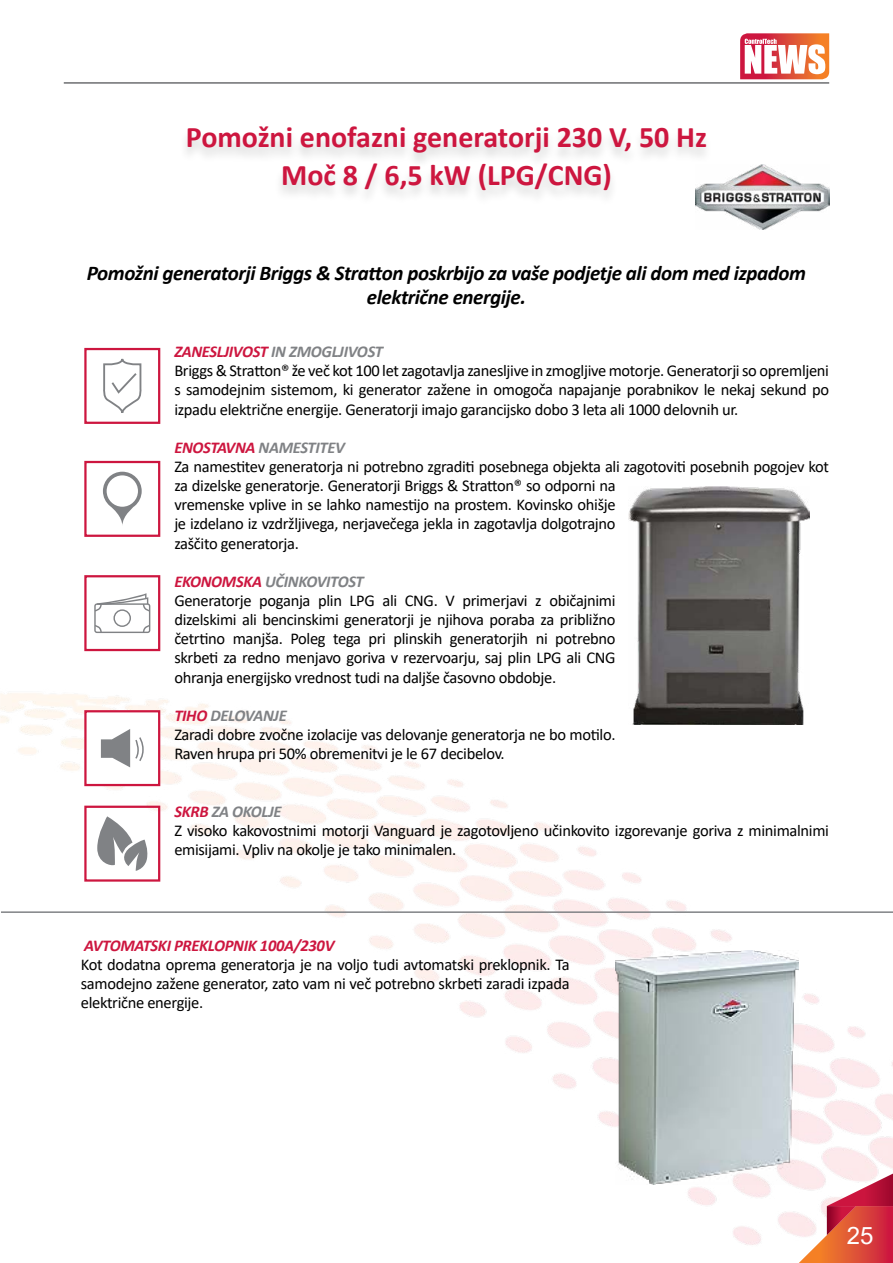
<style>
.page{position:relative;width:893px;height:1263px;background:#fff}
.page>*{position:absolute;margin:0;border:0;box-sizing:border-box;transform-origin:0 0}
.t1{font:700 30px/38.2px "Calibri";color:#cd163f;text-align:center}
.t2{font:24px "Arial";color:#fff}
.t3{font:italic 700 21px/24px "Calibri";letter-spacing:-.02em;color:#000;text-align:center}
.t4{font:16.5px/19.2px "Calibri";letter-spacing:-.02em;color:#000}
.t5{font:italic 700 16.5px "Calibri";letter-spacing:-.02em;color:#cd163f}
.s1{font-weight:700;font-style:italic;color:#cd163f}
.s2{font-weight:700;font-style:italic;color:#808285}
</style>
<div class="page">
<hr style="left:64px;top:82px;width:765px;height:2px;background:#6d6e71">
<svg style="left:740px;top:33px;width:89px;height:46px"></svg>
<img style="left:1px;top:693px;width:892px;height:552px">
<svg style="left:799px;top:1173px;width:94px;height:90px"></svg>
<div style="left:180px;top:127px;width:534px;height:80px;background:#000;opacity:.15"></div>
<img style="left:695px;top:165px;width:134px;height:64px">
<img style="left:628px;top:486px;width:181px;height:238px">
<div style="left:84px;top:348px;width:76px;height:76px;border:2px solid #cd163f"></div>
<div style="left:84px;top:461px;width:76px;height:76px;border:2px solid #cd163f"></div>
<div style="left:84px;top:575px;width:76px;height:76px;border:2px solid #cd163f"></div>
<div style="left:84px;top:710px;width:76px;height:76px;background:#fff;border:2px solid #cd163f"></div>
<div style="left:84px;top:806px;width:76px;height:76px;border:2px solid #cd163f"></div>
<svg style="left:103px;top:358px;width:39px;height:55px"></svg>
<svg style="left:103px;top:472px;width:39px;height:53px"></svg>
<svg style="left:94px;top:593px;width:56px;height:40px"></svg>
<svg style="left:101px;top:729px;width:43px;height:38px"></svg>
<svg style="left:97px;top:816px;width:52px;height:55px"></svg>
<hr style="left:1px;top:911px;width:892px;height:2px;background:#808285">
<img style="left:615px;top:950px;width:184px;height:235px">
<h1 class="t1" style="left:186px;top:117px;width:523px">Pomožni enofazni generatorji 230 V, 50 Hz<br>Moč 8 / 6,5 kW (LPG/CNG)</h1>
<p class="t3" style="left:87px;top:261px;width:721px">Pomožni generatorji Briggs &amp; Stratton poskrbijo za vaše podjetje ali dom med izpadom električne energije.</p>
<p class="t4" style="left:174px;top:342px;width:656px"><span class="s1">ZANESLJIVOST</span> <span class="s2">IN ZMOGLJIVOST<br></span>Briggs &amp; Stratton® že več kot 100 let zagotavlja zanesljive in zmogljive motorje. Generatorji so opremljeni s samodejnim sistemom, ki generator zažene in omogoča napajanje porabnikov le nekaj sekund po izpadu električne energije. Generatorji imajo garancijsko dobo 3 leta ali 1000 delovnih ur.</p>
<p class="t4" style="left:174px;top:437px;width:656px"><span class="s1">ENOSTAVNA</span> <span class="s2">NAMESTITEV<br></span>Za namestitev generatorja ni potrebno zgraditi posebnega objekta ali zagotoviti posebnih pogojev kot za dizelske generatorje. Generatorji Briggs &amp; Stratton® so odporni na<br>vremenske vplive in se lahko namestijo na prostem. Kovinsko ohišje<br>je izdelano iz vzdržljivega, nerjavečega jekla in zagotavlja dolgotrajno<br>zaščito generatorja.</p>
<p class="t4" style="left:174px;top:571px;width:443px"><span class="s1">EKONOMSKA</span> <span class="s2">UČINKOVITOST<br></span>Generatorje poganja plin LPG ali CNG. V primerjavi z običajnimi dizelskimi ali bencinskimi generatorji je njihova poraba za približno četrtino manjša. Poleg tega pri plinskih generatorjih ni potrebno skrbeti za redno menjavo goriva v rezervoarju, saj plin LPG ali CNG ohranja energijsko vrednost tudi na daljše časovno obdobje.</p>
<p class="t4" style="left:174px;top:705px;width:443px"><span class="s1">TIHO</span> <span class="s2">DELOVANJE<br></span>Zaradi dobre zvočne izolacije vas delovanje generatorja ne bo motilo.<br>Raven hrupa pri 50% obremenitvi je le 67 decibelov.</p>
<p class="t4" style="left:174px;top:801px;width:656px"><span class="s1">SKRB</span> <span class="s2">ZA OKOLJE<br></span>Z visoko kakovostnimi motorji Vanguard je zagotovljeno učinkovito izgorevanje goriva z minimalnimi emisijami. Vpliv na okolje je tako minimalen.</p>
<p class="t5" style="left:84px;top:933px;width:252px">AVTOMATSKI PREKLOPNIK 100A/230V</p>
<p class="t4" style="left:81px;top:954px;width:490px;text-align:justify">Kot dodatna oprema generatorja je na voljo tudi avtomatski preklopnik. Ta samodejno zažene generator, zato vam ni več potrebno skrbeti zaradi izpada električne energije.</p>
<h2 class="t2" style="left:847px;top:1219px;width:28px">25</h2>
</div>
